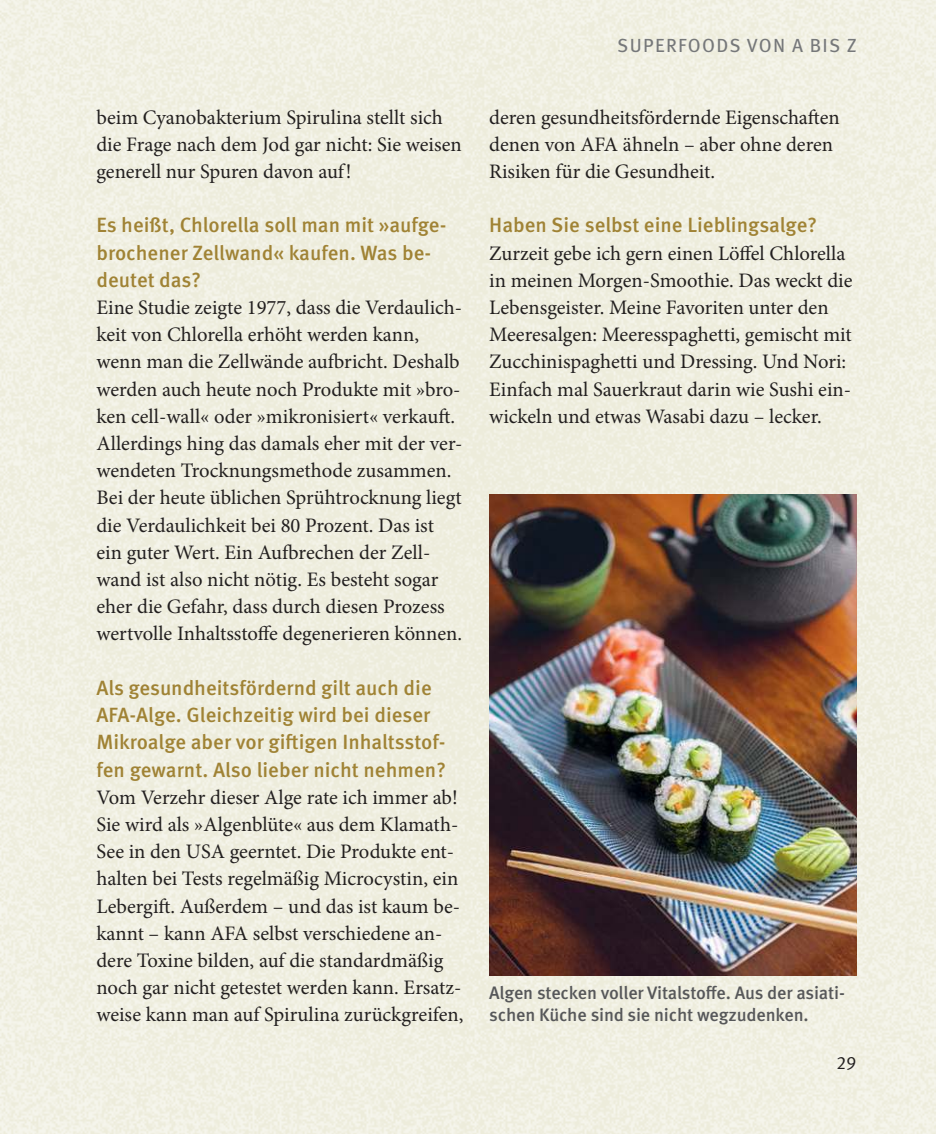
<style>
.page{position:relative;width:936px;height:1134px;background:#fff}
.page>*{position:absolute;margin:0;border:0;box-sizing:border-box;transform-origin:0 0}
.t1{font:20.6px/27.2px "Minion Pro";color:#221f1f}
.t2{font:500 20.6px/27.2px "Meta OT";color:#a08335}
.t3{font:19px "Meta OT";letter-spacing:.07em;color:#76787a}
.t4{font:500 18px/22px "Meta OT";letter-spacing:-.01em;color:#57585a}
.t5{font:18px "Meta OT Norm";color:#221f1f}
</style>
<div class="page">
<div style="left:0;top:0;width:935px;height:1134px;background:#f0efe1"></div>
<hr style="left:0;top:0;width:2px;height:1134px;background:#fff">
<img style="left:489px;top:495px;width:367px;height:481px">
<p class="t1" style="left:96px;top:104px;width:367px">beim Cyanobakterium Spirulina stellt sich die Frage nach dem Jod gar nicht: Sie weisen generell nur Spuren davon auf!</p>
<p class="t2" style="left:96px;top:212px;width:351px">Es heißt, chlorella soll man mit »aufge&shy;brochener zellwand« kaufen. Was be&shy;deutet das?</p>
<p class="t1" style="left:96px;top:295px;width:367px">Eine Studie zeigte 1977, dass die Verdaulich&shy;keit von Chlorella erhöht werden kann, wenn man die Zellwände aubricht. Deshalb werden auch heute noch Produkte mit »bro&shy;ken cell-wall« oder »mikronisiert« verkaut.<br>Allerdings hing das damals eher mit der ver&shy;wendeten Trocknungsmethode zusammen.<br>Bei der heute üblichen Sprühtrocknung liegt die Verdaulichkeit bei 80 Prozent. Das ist ein guter Wert. Ein Aubrechen der Zell&shy;wand ist also nicht nötig. Es besteht sogar eher die Gefahr, dass durch diesen Prozess wertvolle Inhaltsstofe degenerieren können.</p>
<p class="t2" style="left:96px;top:675px;width:351px">Als gesundheitsfördernd gilt auch die AfA-Alge. Gleichzeitig wird bei dieser Mikroalge aber vor gitigen inhaltsstof&shy;fen gewarnt. Also lieber nicht nehmen?</p>
<p class="t1" style="left:96px;top:784px;width:368px">Vom Verzehr dieser Alge rate ich immer ab!<br>Sie wird als »Algenblüte« aus dem Klamath-See in den USA geerntet. Die Produkte ent&shy;halten bei Tests regelmäßig Microcystin, ein Lebergit. Außerdem – und das ist kaum be&shy;kannt – kann AFA selbst verschiedene an&shy;dere Toxine bilden, auf die standardmäßig noch gar nicht getestet werden kann. Ersatz&shy;weise kann man auf Spirulina zurückgreifen,</p>
<p class="t3" style="left:617px;top:38px;width:241px">SUPERFOODS VON A BIS Z</p>
<p class="t1" style="left:489px;top:104px;width:352px">deren gesundheitsfördernde Eigenschaten denen von AFA ähneln – aber ohne deren<br>Risiken für die Gesundheit.</p>
<p class="t2" style="left:489px;top:213px;width:329px">Haben Sie selbst eine lieblingsalge?</p>
<p class="t1" style="left:489px;top:240px;width:365px">Zurzeit gebe ich gern einen Löfel Chlorella in meinen Morgen-Smoothie. Das weckt die Lebensgeister. Meine Favoriten unter den Meeresalgen: Meeresspaghetti, gemischt mit Zucchinispaghetti und Dressing. Und Nori:<br>Einfach mal Sauerkraut darin wie Sushi ein&shy;wickeln und etwas Wasabi dazu – lecker.</p>
<p class="t4" style="left:489px;top:983px;width:357px">Algen stecken voller Vitalstofe. Aus der asiati&shy;schen küche sind sie nicht wegzudenken.</p>
<p class="t5" style="left:836px;top:1055px;width:21px">29</p>
</div>
